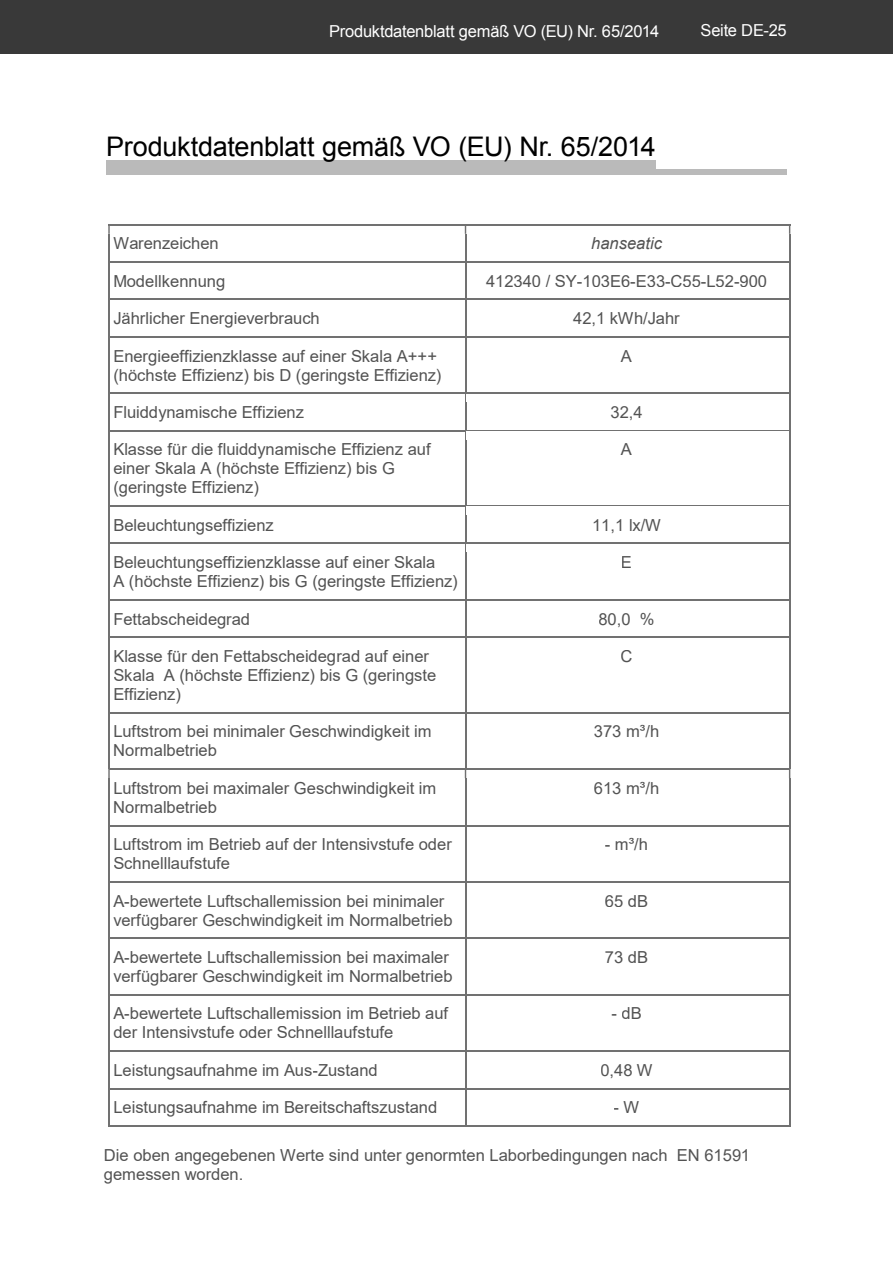
<style>
.page{position:relative;width:893px;height:1263px;background:#fff}
.page>*{position:absolute;margin:0;border:0;box-sizing:border-box;transform-origin:0 0}
.t1{font:27px "Arial";letter-spacing:-.01em;color:#000}
.t2{font:16.5px/19px "Arial";color:#535353}
.t3{font:16.5px "Arial";letter-spacing:-.015em;color:#fff}
.t4{font:italic 16.5px "Arial";color:#535353}
</style>
<div class="page">
<div style="left:0;top:0;width:893px;height:54px;background:#393939"></div>
<div style="left:106px;top:161px;width:550px;height:12px;background:#bababa"></div>
<div style="left:106px;top:169px;width:681px;height:6px;background:#bababa"></div>
<svg style="left:108px;top:224px;width:2px;height:10px"></svg>
<hr style="left:110px;top:224px;width:355px;height:1px;background:#717171">
<hr style="left:466px;top:224px;width:323px;height:1px;background:#717171">
<hr style="left:108px;top:234px;width:2px;height:27px;background:#717171">
<svg style="left:108px;top:261px;width:2px;height:10px"></svg>
<hr style="left:110px;top:261px;width:355px;height:2px;background:#717171">
<hr style="left:466px;top:261px;width:323px;height:2px;background:#717171">
<hr style="left:108px;top:271px;width:2px;height:28px;background:#717171">
<svg style="left:108px;top:299px;width:2px;height:10px"></svg>
<hr style="left:110px;top:299px;width:355px;height:1px;background:#717171">
<hr style="left:466px;top:299px;width:323px;height:1px;background:#717171">
<hr style="left:108px;top:309px;width:2px;height:27px;background:#717171">
<svg style="left:108px;top:336px;width:2px;height:10px"></svg>
<hr style="left:110px;top:336px;width:355px;height:2px;background:#717171">
<svg style="left:465px;top:224px;width:1px;height:122px"></svg>
<hr style="left:466px;top:336px;width:323px;height:2px;background:#717171">
<svg style="left:789px;top:224px;width:1px;height:122px"></svg>
<hr style="left:108px;top:346px;width:2px;height:47px;background:#717171">
<hr style="left:465px;top:346px;width:1px;height:47px;background:#717171">
<hr style="left:789px;top:346px;width:1px;height:47px;background:#717171">
<svg style="left:108px;top:393px;width:2px;height:9px"></svg>
<hr style="left:110px;top:393px;width:355px;height:1px;background:#717171">
<hr style="left:108px;top:402px;width:2px;height:28px;background:#717171">
<svg style="left:108px;top:430px;width:2px;height:10px"></svg>
<hr style="left:110px;top:430px;width:355px;height:1px;background:#717171">
<svg style="left:465px;top:393px;width:325px;height:104px"></svg>
<hr style="left:108px;top:440px;width:2px;height:65px;background:#717171">
<hr style="left:465px;top:440px;width:1px;height:65px;background:#717171">
<hr style="left:789px;top:440px;width:1px;height:65px;background:#717171">
<svg style="left:108px;top:505px;width:2px;height:10px"></svg>
<hr style="left:110px;top:505px;width:355px;height:2px;background:#717171">
<hr style="left:108px;top:515px;width:2px;height:28px;background:#717171">
<svg style="left:108px;top:543px;width:2px;height:10px"></svg>
<hr style="left:110px;top:543px;width:355px;height:1px;background:#717171">
<svg style="left:465px;top:505px;width:325px;height:86px"></svg>
<hr style="left:108px;top:553px;width:2px;height:46px;background:#717171">
<hr style="left:465px;top:553px;width:1px;height:46px;background:#717171">
<hr style="left:789px;top:553px;width:1px;height:46px;background:#717171">
<svg style="left:108px;top:599px;width:2px;height:10px"></svg>
<hr style="left:110px;top:599px;width:355px;height:2px;background:#717171">
<hr style="left:466px;top:599px;width:323px;height:2px;background:#717171">
<hr style="left:108px;top:609px;width:2px;height:28px;background:#717171">
<svg style="left:108px;top:637px;width:2px;height:9px"></svg>
<hr style="left:110px;top:637px;width:355px;height:1px;background:#717171">
<svg style="left:465px;top:599px;width:1px;height:47px"></svg>
<hr style="left:466px;top:637px;width:323px;height:1px;background:#717171">
<svg style="left:789px;top:599px;width:1px;height:47px"></svg>
<hr style="left:108px;top:646px;width:2px;height:66px;background:#717171">
<hr style="left:465px;top:646px;width:1px;height:66px;background:#717171">
<hr style="left:789px;top:646px;width:1px;height:66px;background:#717171">
<svg style="left:108px;top:712px;width:2px;height:10px"></svg>
<hr style="left:110px;top:712px;width:355px;height:1px;background:#717171">
<hr style="left:466px;top:712px;width:323px;height:1px;background:#717171">
<hr style="left:108px;top:722px;width:2px;height:46px;background:#717171">
<hr style="left:465px;top:722px;width:1px;height:46px;background:#717171">
<hr style="left:789px;top:722px;width:1px;height:46px;background:#717171">
<svg style="left:108px;top:768px;width:2px;height:10px"></svg>
<hr style="left:110px;top:768px;width:355px;height:2px;background:#717171">
<hr style="left:466px;top:768px;width:323px;height:2px;background:#717171">
<hr style="left:108px;top:778px;width:2px;height:47px;background:#717171">
<hr style="left:465px;top:778px;width:1px;height:47px;background:#717171">
<hr style="left:789px;top:778px;width:1px;height:47px;background:#717171">
<svg style="left:108px;top:825px;width:2px;height:10px"></svg>
<hr style="left:110px;top:825px;width:355px;height:1px;background:#717171">
<hr style="left:466px;top:825px;width:323px;height:1px;background:#717171">
<hr style="left:108px;top:835px;width:2px;height:46px;background:#717171">
<hr style="left:465px;top:835px;width:1px;height:46px;background:#717171">
<hr style="left:789px;top:835px;width:1px;height:46px;background:#717171">
<svg style="left:108px;top:881px;width:2px;height:10px"></svg>
<hr style="left:110px;top:881px;width:355px;height:2px;background:#717171">
<hr style="left:466px;top:881px;width:323px;height:2px;background:#717171">
<hr style="left:108px;top:891px;width:2px;height:47px;background:#717171">
<hr style="left:465px;top:891px;width:1px;height:47px;background:#717171">
<hr style="left:789px;top:891px;width:1px;height:47px;background:#717171">
<svg style="left:108px;top:938px;width:2px;height:9px"></svg>
<hr style="left:110px;top:938px;width:355px;height:1px;background:#717171">
<hr style="left:466px;top:938px;width:323px;height:1px;background:#717171">
<hr style="left:108px;top:947px;width:2px;height:47px;background:#717171">
<hr style="left:465px;top:947px;width:1px;height:47px;background:#717171">
<hr style="left:789px;top:947px;width:1px;height:47px;background:#717171">
<svg style="left:108px;top:994px;width:2px;height:10px"></svg>
<hr style="left:110px;top:994px;width:355px;height:1px;background:#717171">
<hr style="left:466px;top:994px;width:323px;height:1px;background:#717171">
<hr style="left:108px;top:1004px;width:2px;height:46px;background:#717171">
<hr style="left:465px;top:1004px;width:1px;height:46px;background:#717171">
<hr style="left:789px;top:1004px;width:1px;height:46px;background:#717171">
<svg style="left:108px;top:1050px;width:2px;height:10px"></svg>
<hr style="left:110px;top:1050px;width:355px;height:2px;background:#717171">
<hr style="left:466px;top:1050px;width:323px;height:2px;background:#717171">
<hr style="left:108px;top:1060px;width:2px;height:28px;background:#717171">
<svg style="left:108px;top:1088px;width:2px;height:10px"></svg>
<hr style="left:110px;top:1088px;width:355px;height:1px;background:#717171">
<hr style="left:466px;top:1088px;width:323px;height:1px;background:#717171">
<hr style="left:108px;top:1098px;width:2px;height:29px;background:#717171">
<hr style="left:110px;top:1125px;width:355px;height:2px;background:#717171">
<svg style="left:465px;top:1050px;width:1px;height:77px"></svg>
<hr style="left:466px;top:1125px;width:323px;height:2px;background:#717171">
<svg style="left:789px;top:1050px;width:1px;height:77px"></svg>
<p class="t3" style="left:329px;top:22px;width:331px">Produktdatenblatt gemäß VO (EU) Nr. 65/2014</p>
<p class="t3" style="left:700px;top:22px;width:88px">Seite DE-25</p>
<h1 class="t1" style="left:106px;top:131px;width:551px">Produktdatenblatt gemäß VO (EU) Nr. 65/2014</h1>
<p class="t2" style="left:113px;top:234px;width:107px">Warenzeichen</p>
<p class="t4" style="left:591px;top:234px;width:72px">hanseatic</p>
<p class="t2" style="left:113px;top:272px;width:113px">Modellkennung</p>
<p class="t2" style="left:486px;top:272px;width:283px">412340 / SY-103E6-E33-C55-L52-900</p>
<p class="t2" style="left:113px;top:309px;width:208px">Jährlicher Energieverbrauch</p>
<p class="t2" style="left:573px;top:309px;width:108px">42,1 kWh/Jahr</p>
<p class="t2" style="left:113px;top:346px;width:330px">Energieeffizienzklasse auf einer Skala A+++ (höchste Effizienz) bis D (geringste Effizienz)</p>
<p class="t2" style="left:621px;top:346px;width:13px">A</p>
<p class="t2" style="left:113px;top:403px;width:192px">Fluiddynamische Effizienz</p>
<p class="t2" style="left:610px;top:403px;width:34px">32,4</p>
<p class="t2" style="left:113px;top:440px;width:319px">Klasse für die fluiddynamische Effizienz auf einer Skala A (höchste Effizienz) bis G (geringste Effizienz)</p>
<p class="t2" style="left:621px;top:440px;width:13px">A</p>
<p class="t2" style="left:113px;top:516px;width:162px">Beleuchtungseffizienz</p>
<p class="t2" style="left:592px;top:516px;width:70px">11,1 lx/W</p>
<p class="t2" style="left:113px;top:553px;width:346px">Beleuchtungseffizienzklasse auf einer Skala<br>A (höchste Effizienz) bis G (geringste Effizienz)</p>
<p class="t2" style="left:621px;top:553px;width:13px">E</p>
<p class="t2" style="left:113px;top:609px;width:138px">Fettabscheidegrad</p>
<p class="t2" style="left:598px;top:609px;width:58px">80,0 %</p>
<p class="t2" style="left:113px;top:647px;width:324px">Klasse für den Fettabscheidegrad auf einer<br>Skala A (höchste Effizienz) bis G (geringste<br>Effizienz)</p>
<p class="t2" style="left:620px;top:647px;width:13px">C</p>
<p class="t2" style="left:113px;top:722px;width:320px">Luftstrom bei minimaler Geschwindigkeit im<br>Normalbetrieb</p>
<p class="t2" style="left:594px;top:722px;width:67px">373 m³/h</p>
<p class="t2" style="left:113px;top:779px;width:324px">Luftstrom bei maximaler Geschwindigkeit im<br>Normalbetrieb</p>
<p class="t2" style="left:594px;top:779px;width:67px">613 m³/h</p>
<p class="t2" style="left:113px;top:835px;width:340px">Luftstrom im Betrieb auf der Intensivstufe oder<br>Schnelllaufstufe</p>
<p class="t2" style="left:605px;top:835px;width:45px">- m³/h</p>
<p class="t2" style="left:113px;top:891px;width:341px">A-bewertete Luftschallemission bei minimaler verfügbarer Geschwindigkeit im Normalbetrieb</p>
<p class="t2" style="left:605px;top:891px;width:45px">65 dB</p>
<p class="t2" style="left:113px;top:948px;width:341px">A-bewertete Luftschallemission bei maximaler verfügbarer Geschwindigkeit im Normalbetrieb</p>
<p class="t2" style="left:605px;top:948px;width:45px">73 dB</p>
<p class="t2" style="left:113px;top:1004px;width:336px">A-bewertete Luftschallemission im Betrieb auf der Intensivstufe oder Schnelllaufstufe</p>
<p class="t2" style="left:611px;top:1004px;width:32px">- dB</p>
<p class="t2" style="left:113px;top:1061px;width:266px">Leistungsaufnahme im Aus-Zustand</p>
<p class="t2" style="left:600px;top:1061px;width:53px">0,48 W</p>
<p class="t2" style="left:113px;top:1098px;width:325px">Leistungsaufnahme im Bereitschaftszustand</p>
<p class="t2" style="left:613px;top:1098px;width:27px">- W</p>
<p class="t2" style="left:104px;top:1146px;width:648px">Die oben angegebenen Werte sind unter genormten Laborbedingungen nach EN 61591 gemessen worden.</p>
</div>
